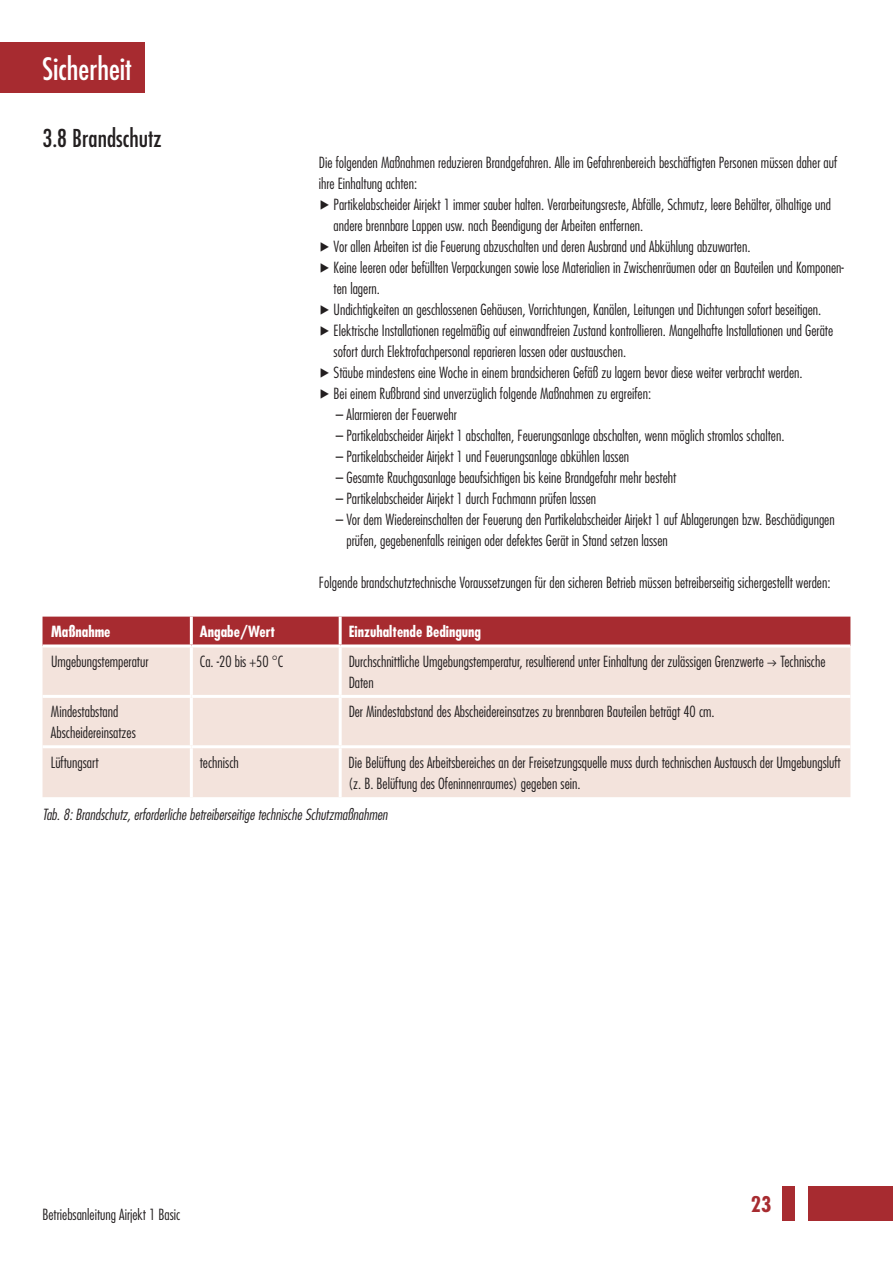
<style>
.page{position:relative;width:893px;height:1263px;background:#fff}
.page>*{position:absolute;margin:0;border:0;box-sizing:border-box;transform-origin:0 0}
.t1{font:condensed 30px "Futura Std";color:#fff}
.t2{font:condensed 24px "Futura Std";color:#231f20}
.t3{font:700 condensed 21px "Futura Std";color:#a72b30}
.t4{font:300 condensed 15px/21px "Futura Std";color:#231f20}
.t5{font:italic 300 condensed 15px "Futura Std";color:#231f20}
.t6{font:700 condensed 15px "Futura Std";color:#fff}
</style>
<div class="page">
<div style="left:808px;top:1186px;width:85px;height:34px;background:#a72b30"></div>
<div style="left:782px;top:1186px;width:13px;height:34px;background:#a72b30"></div>
<div style="left:43px;top:617px;width:807px;height:27px;background:#a72b30"></div>
<div style="left:43px;top:647px;width:807px;height:150px;background:#f3e3dc"></div>
<hr style="left:190px;top:617px;width:3px;height:27px;background:#fff">
<hr style="left:339px;top:617px;width:3px;height:27px;background:#fff">
<hr style="left:190px;top:647px;width:3px;height:48px;background:#fff">
<hr style="left:339px;top:647px;width:3px;height:48px;background:#fff">
<hr style="left:43px;top:695px;width:148px;height:3px;background:#fff">
<hr style="left:191px;top:695px;width:149px;height:3px;background:#fff">
<hr style="left:190px;top:698px;width:3px;height:47px;background:#fff">
<hr style="left:340px;top:695px;width:510px;height:3px;background:#fff">
<hr style="left:339px;top:698px;width:3px;height:47px;background:#fff">
<hr style="left:43px;top:745px;width:148px;height:3px;background:#fff">
<hr style="left:191px;top:745px;width:149px;height:3px;background:#fff">
<hr style="left:190px;top:748px;width:3px;height:49px;background:#fff">
<hr style="left:340px;top:745px;width:510px;height:3px;background:#fff">
<hr style="left:339px;top:748px;width:3px;height:49px;background:#fff">
<div style="left:0;top:43px;width:145px;height:50px;background:#a72b30"></div>
<svg style="left:768px;top:660px;width:9px;height:6px"></svg>
<h1 class="t1" style="left:43px;top:51px;width:91px">Sicherheit</h1>
<h2 class="t2" style="left:43px;top:124px;width:120px">3.8 Brandschutz</h2>
<p class="t4" style="left:319px;top:152px;width:520px">Die folgenden Maßnahmen reduzieren Brandgefahren. Alle im Gefahrenbereich beschäftigten Personen müssen daher auf</p>
<p class="t4" style="left:319px;top:173px;width:100px">ihre Einhaltung achten:</p>
<p class="t4" style="left:319px;top:194px;width:514px">▶ Partikelabscheider Airjekt 1 immer sauber halten. Verarbeitungsreste, Abfälle, Schmutz, leere Behälter, ölhaltige und</p>
<p class="t4" style="left:334px;top:215px;width:311px">andere brennbare Lappen usw. nach Beendigung der Arbeiten entfernen.</p>
<p class="t4" style="left:319px;top:236px;width:433px">▶ Vor allen Arbeiten ist die Feuerung abzuschalten und deren Ausbrand und Abkühlung abzuwarten.</p>
<p class="t4" style="left:319px;top:257px;width:526px">▶ Keine leeren oder befüllten Verpackungen sowie lose Materialien in Zwischenräumen oder an Bauteilen und Komponen-</p>
<p class="t4" style="left:334px;top:278px;width:48px">ten lagern.</p>
<p class="t4" style="left:319px;top:299px;width:504px">▶ Undichtigkeiten an geschlossenen Gehäusen, Vorrichtungen, Kanälen, Leitungen und Dichtungen sofort beseitigen.</p>
<p class="t4" style="left:319px;top:320px;width:516px">▶ Elektrische Installationen regelmäßig auf einwandfreien Zustand kontrollieren. Mangelhafte Installationen und Geräte</p>
<p class="t4" style="left:334px;top:341px;width:294px">sofort durch Elektrofachpersonal reparieren lassen oder austauschen.</p>
<p class="t4" style="left:319px;top:362px;width:485px">▶ Stäube mindestens eine Woche in einem brandsicheren Gefäß zu lagern bevor diese weiter verbracht werden.</p>
<p class="t4" style="left:319px;top:383px;width:334px">▶ Bei einem Rußbrand sind unverzüglich folgende Maßnahmen zu ergreifen:</p>
<p class="t4" style="left:336px;top:404px;width:123px">– Alarmieren der Feuerwehr</p>
<p class="t4" style="left:336px;top:425px;width:450px">– Partikelabscheider Airjekt 1 abschalten, Feuerungsanlage abschalten, wenn möglich stromlos schalten.</p>
<p class="t4" style="left:336px;top:446px;width:295px">– Partikelabscheider Airjekt 1 und Feuerungsanlage abkühlen lassen</p>
<p class="t4" style="left:336px;top:467px;width:342px">– Gesamte Rauchgasanlage beaufsichtigen bis keine Brandgefahr mehr besteht</p>
<p class="t4" style="left:336px;top:488px;width:262px">– Partikelabscheider Airjekt 1 durch Fachmann prüfen lassen</p>
<p class="t4" style="left:347px;top:509px;width:490px;text-indent:-11px">– Vor dem Wiedereinschalten der Feuerung den Partikelabscheider Airjekt 1 auf Ablagerungen bzw. Beschädigungen prüfen, gegebenenfalls reinigen oder defektes Gerät in Stand setzen lassen</p>
<p class="t4" style="left:319px;top:572px;width:513px">Folgende brandschutztechnische Voraussetzungen für den sicheren Betrieb müssen betreiberseitig sichergestellt werden:</p>
<p class="t6" style="left:51px;top:623px;width:61px">Maßnahme</p>
<p class="t6" style="left:200px;top:623px;width:77px">Angabe/Wert</p>
<p class="t6" style="left:349px;top:623px;width:134px">Einzuhaltende Bedingung</p>
<p class="t4" style="left:51px;top:651px;width:99px">Umgebungstemperatur</p>
<p class="t4" style="left:200px;top:651px;width:85px">Ca. -20 bis +50 °C</p>
<p class="t4" style="left:349px;top:651px;width:478px">Durchschnittliche Umgebungstemperatur, resultierend unter Einhaltung der zulässigen Grenzwerte Technische<br>Daten</p>
<p class="t4" style="left:51px;top:701px;width:86px">Mindestabstand<br>Abscheidereinsatzes</p>
<p class="t4" style="left:349px;top:701px;width:367px">Der Mindestabstand des Abscheidereinsatzes zu brennbaren Bauteilen beträgt 40 cm.</p>
<p class="t4" style="left:51px;top:752px;width:49px">Lüftungsart</p>
<p class="t4" style="left:200px;top:752px;width:41px">technisch</p>
<p class="t4" style="left:349px;top:752px;width:494px">Die Belüftung des Arbeitsbereiches an der Freisetzungsquelle muss durch technischen Austausch der Umgebungsluft (z. B. Belüftung des Ofeninnenraumes) gegeben sein.</p>
<p class="t5" style="left:42px;top:806px;width:347px">Tab. 8: Brandschutz, erforderliche betreiberseitige technische Schutzmaßnahmen</p>
<p class="t4" style="left:43px;top:1204px;width:139px">Betriebsanleitung Airjekt 1 Basic</p>
<h3 class="t3" style="left:751px;top:1191px;width:22px">23</h3>
</div>
